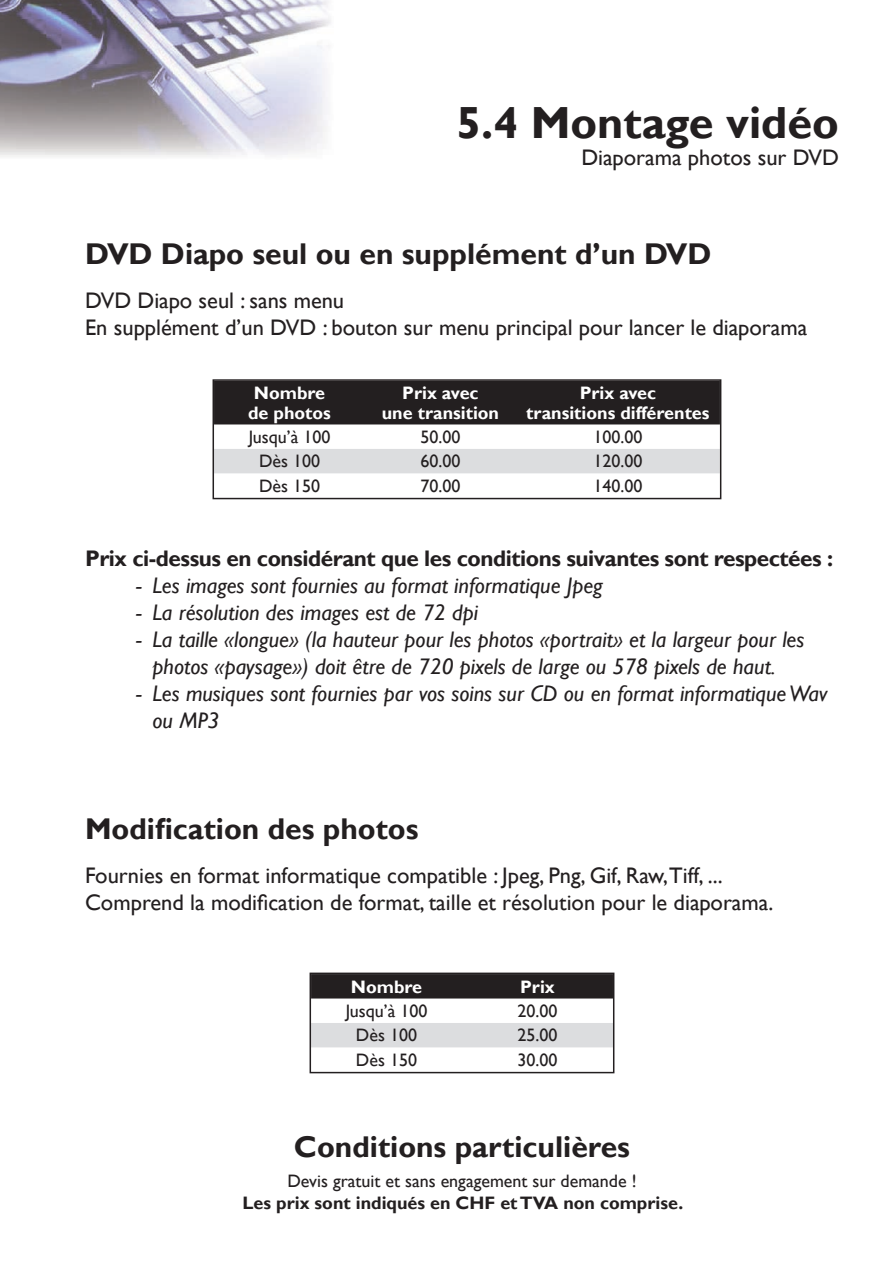
<style>
.page{position:relative;width:893px;height:1263px;background:#fff}
.page>*{position:absolute;margin:0;border:0;box-sizing:border-box;transform-origin:0 0}
.t1{font:700 45px "Gill Sans";color:#231f20}
.t2{font:700 30px "Gill Sans";color:#231f20}
.t3{font:italic 22.5px/27px "Gill Sans";color:#231f20;text-align:center}
.t4{font:22.5px/27px "Gill Sans";color:#231f20}
.t5{font:700 22.5px "Gill Sans";letter-spacing:-.02em;color:#231f20}
.t6{font:18px "Gill Sans";color:#231f20}
.t7{font:700 18px/19.2px "Gill Sans";color:#fff;text-align:center}
.t8{font:700 18px "Gill Sans";color:#231f20}
</style>
<div class="page">
<div style="left:216px;top:382px;width:502px;height:42px;background:#231f20"></div>
<div style="left:216px;top:449px;width:502px;height:24px;background:#dcdddf"></div>
<div style="left:213px;top:379px;width:508px;height:120px;border:2px solid #231f20"></div>
<img style="left:0;top:0;width:331px;height:157px">
<div style="left:313px;top:975px;width:298px;height:23px;background:#231f20"></div>
<div style="left:313px;top:1023px;width:298px;height:24px;background:#dcdddf"></div>
<div style="left:310px;top:972px;width:304px;height:101px;border:2px solid #231f20"></div>
<h1 class="t1" style="left:456px;top:95px;width:384px">5.4 Montage vidéo</h1>
<p class="t4" style="left:581px;top:144px;width:259px">Diaporama photos sur DVD</p>
<h2 class="t2" style="left:85px;top:236px;width:628px">DVD Diapo seul ou en supplément d’un DVD</h2>
<p class="t4" style="left:85px;top:287px;width:724px">DVD Diapo seul : sans menu<br>En supplément d’un DVD : bouton sur menu principal pour lancer le diaporama</p>
<p class="t7" style="left:248px;top:384px;width:84px">Nombre de photos</p>
<p class="t7" style="left:382px;top:384px;width:119px">Prix avec<br>une transition</p>
<p class="t7" style="left:526px;top:384px;width:185px">Prix avec<br>transitions différentes</p>
<p class="t6" style="left:249px;top:426px;width:83px">Jusqu’à 100</p>
<p class="t6" style="left:420px;top:426px;width:41px">50.00</p>
<p class="t6" style="left:593px;top:426px;width:50px">100.00</p>
<p class="t6" style="left:259px;top:451px;width:63px">Dès 100</p>
<p class="t6" style="left:420px;top:451px;width:41px">60.00</p>
<p class="t6" style="left:593px;top:451px;width:50px">120.00</p>
<p class="t6" style="left:259px;top:475px;width:63px">Dès 150</p>
<p class="t6" style="left:420px;top:475px;width:41px">70.00</p>
<p class="t6" style="left:593px;top:475px;width:50px">140.00</p>
<p class="t5" style="left:85px;top:545px;width:750px">Prix ci-dessus en considérant que les conditions suivantes sont respectées :</p>
<p class="t3" style="left:136px;top:572px;width:468px">- Les images sont fournies au format informatique Jpeg</p>
<p class="t3" style="left:136px;top:599px;width:343px">- La résolution des images est de 72 dpi</p>
<p class="t3" style="left:136px;top:626px;width:670px">- La taille «longue» (la hauteur pour les photos «portrait» et la largeur pour les photos «paysage») doit être de 720 pixels de large ou 578 pixels de haut.</p>
<p class="t3" style="left:153px;top:680px;width:676px;text-align:left;text-indent:-16px">- Les musiques sont fournies par vos soins sur CD ou en format informatique Wav ou MP3</p>
<h2 class="t2" style="left:85px;top:811px;width:335px">Modification des photos</h2>
<p class="t4" style="left:85px;top:862px;width:690px">Fournies en format informatique compatible : Jpeg, Png, Gif, Raw,Tiff, ...<br>Comprend la modification de format, taille et résolution pour le diaporama.</p>
<p class="t7" style="left:351px;top:977px;width:73px">Nombre</p>
<p class="t7" style="left:520px;top:977px;width:36px">Prix</p>
<p class="t6" style="left:346px;top:1000px;width:83px">Jusqu’à 100</p>
<p class="t6" style="left:517px;top:1000px;width:41px">20.00</p>
<p class="t6" style="left:356px;top:1025px;width:63px">Dès 100</p>
<p class="t6" style="left:517px;top:1025px;width:41px">25.00</p>
<p class="t6" style="left:356px;top:1049px;width:63px">Dès 150</p>
<p class="t6" style="left:517px;top:1049px;width:41px">30.00</p>
<h2 class="t2" style="left:294px;top:1129px;width:338px">Conditions particulières</h2>
<p class="t6" style="left:287px;top:1171px;width:351px">Devis gratuit et sans engagement sur demande !</p>
<p class="t8" style="left:243px;top:1192px;width:442px">Les prix sont indiqués en CHF et TVA non comprise.</p>
</div>
